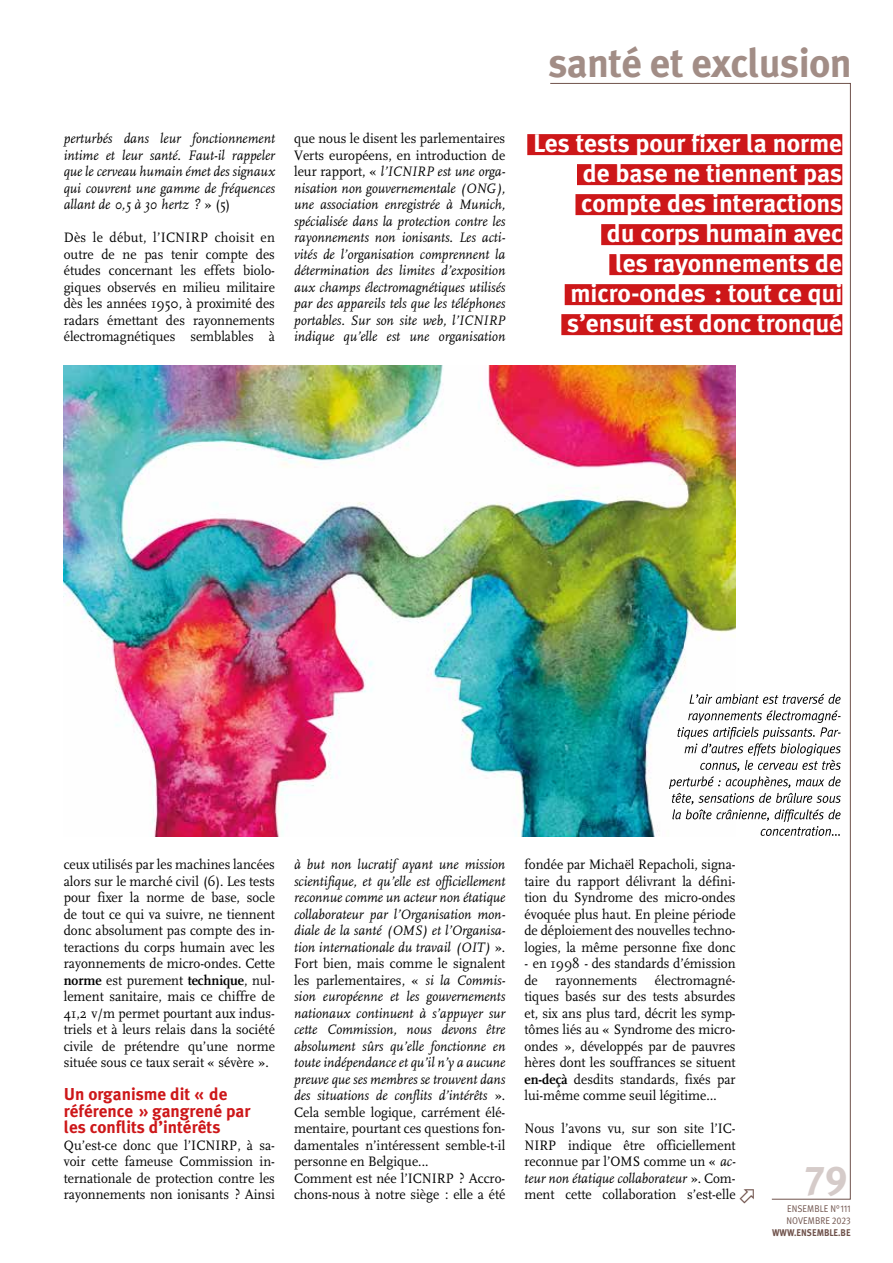
<style>
.page{position:relative;width:893px;height:1263px;background:#fff}
.page>*{position:absolute;margin:0;border:0;box-sizing:border-box;transform-origin:0 0}
.t1{font:700 40.5px "Meta Plus";letter-spacing:-.015em;color:#a28d86}
.t2{font:40.5px "Meta Plus Bold Caps";color:#d5cbc9}
.t3{font:700 25.5px/30px "Meta Plus";color:#fff;text-align:right}
.t4{font:700 17.25px/16.5px "Meta Plus";color:#cd1719}
.t5{font:14.25px/16.5px "FF Scala";color:#000;text-align:justify;scale:.95 1}
.t6{font:italic 14.25px/16.5px "FF Scala";color:#000;text-align:justify;scale:.95 1}
.t7{font:9.75px/12px "Meta Pro";letter-spacing:.01em;color:#6f524b;scale:.9 1}
.t8{font:700 9.75px "Meta Plus";color:#6f524b;scale:.9 1}
.s1{font-style:normal}
.s2{font-weight:700}
.s3{font-style:italic}
</style>
<div class="page">
<svg style="left:550px;top:83px;width:301px;height:1116px"></svg>
<img style="left:64px;top:366px;width:672px;height:470px">
<div style="left:527px;top:134px;width:315px;height:21px;background:#cd1719"></div>
<div style="left:577px;top:164px;width:265px;height:21px;background:#cd1719"></div>
<div style="left:575px;top:194px;width:267px;height:21px;background:#cd1719"></div>
<div style="left:601px;top:224px;width:241px;height:21px;background:#cd1719"></div>
<div style="left:609px;top:254px;width:233px;height:21px;background:#cd1719"></div>
<div style="left:565px;top:284px;width:277px;height:21px;background:#cd1719"></div>
<div style="left:561px;top:314px;width:281px;height:21px;background:#cd1719"></div>
<svg style="left:669px;top:710px;width:172px;height:126px"></svg>
<svg style="left:689px;top:694px;width:152px;height:10px"></svg>
<svg style="left:740px;top:1188px;width:14px;height:11px"></svg>
<p class="t6" style="left:64px;top:131px;width:224px">perturbés dans leur fonctionnement intime et leur santé. Faut-il rappeler que le cerveau humain émet des signaux qui couvrent une gamme de fréquences allant de 0,5 à 30 hertz ? <span class="s1">» (5)</span></p>
<p class="t5" style="left:64px;top:229px;width:224px">Dès le début, l’ICNIRP choisit en outre de ne pas tenir compte des études concernant les effets biolo&shy;giques observés en milieu militaire dès les années 1950, à proximité des radars émettant des rayonnements électromagnétiques semblables à</p>
<p class="t6" style="left:294px;top:131px;width:224px"><span class="s1">que nous le disent les parlementaires Verts européens, en introduction de leur rapport, «</span> l’ICNIRP est une orga&shy;nisation non gouvernementale (ONG), une association enregistrée à Munich, spécialisée dans la protection contre les rayonnements non ionisants. Les acti&shy;vités de l’organisation comprennent la détermination des limites d’exposition aux champs électromagnétiques utilisés par des appareils tels que les téléphones portables. Sur son site web, l’ICNIRP indique qu’elle est une organisation</p>
<h1 class="t1" style="left:548px;top:39px;width:305px">santé et exclusion</h1>
<h2 class="t3" style="left:533px;top:128px;width:311px">Les tests pour fixer la norme de base ne tiennent pas compte des interactions<br>du corps humain avec<br>les rayonnements de micro-ondes : tout ce qui s’ensuit est donc tronqué</h2>
<p class="t5" style="left:64px;top:856px;width:224px">ceux utilisés par les machines lancées alors sur le marché civil (6). Les tests pour fixer la norme de base, socle de tout ce qui va suivre, ne tiennent donc absolument pas compte des in&shy;teractions du corps humain avec les rayonnements de micro-ondes. Cette <span class="s2">norme</span> est purement <span class="s2">technique</span>, nul&shy;lement sanitaire, mais ce chiffre de 41,2 v/m permet pourtant aux indus&shy;triels et à leurs relais dans la société civile de prétendre qu’une norme située sous ce taux serait « sévère ».</p>
<p class="t4" style="left:64px;top:1086px;width:188px">Un organisme dit « de référence » gangrené par les conflits d’intérêts</p>
<p class="t5" style="left:64px;top:1137px;width:224px">Qu’est-ce donc que l’ICNIRP, à sa&shy;voir cette fameuse Commission in&shy;ternationale de protection contre les rayonnements non ionisants ? Ainsi</p>
<p class="t6" style="left:294px;top:857px;width:224px;text-align:left">à but non lucratif ayant une mission scientifique, et qu’elle est officiellement reconnue comme un acteur non étatique collaborateur par l’Organisation mon&shy;diale de la santé (OMS) et l’Organisa&shy;tion internationale du travail (OIT) <span class="s1">».<br>Fort bien, mais comme le signalent les parlementaires, «</span> si la Commis&shy;sion européenne et les gouvernements nationaux continuent à s’appuyer sur cette Commission, nous devons être absolument sûrs qu’elle fonctionne en toute indépendance et qu’il n’y a aucune preuve que ses membres se trouvent dans des situations de conflits d’intérêts <span class="s1">».<br>Cela semble logique, carrément élé&shy;mentaire, pourtant ces questions fon&shy;damentales n’intéressent semble-t-il personne en Belgique...<br>Comment est née l’ICNIRP ? Accro&shy;chons-nous à notre siège : elle a été</span></p>
<p class="t5" style="left:524px;top:856px;width:224px">fondée par Michaël Repacholi, signa&shy;taire du rapport délivrant la défini&shy;tion du Syndrome des micro-ondes évoquée plus haut. En pleine période de déploiement des nouvelles techno&shy;logies, la même personne fixe donc</p>
<p class="t5" style="left:524px;top:955px;width:224px">- en 1998 - des standards d’émission de rayonnements électromagné&shy;tiques basés sur des tests absurdes et, six ans plus tard, décrit les symp&shy;tômes liés au « Syndrome des micro&shy;ondes », développés par de pauvres hères dont les souffrances se situent <span class="s2">en-deçà</span> desdits standards, fixés par lui-même comme seuil légitime…</p>
<p class="t5" style="left:524px;top:1120px;width:224px">Nous l’avons vu, sur son site l’IC-NIRP indique être officiellement reconnue par l’OMS comme un « <span class="s3">ac&shy;teur non étatique collaborateur</span> ». Com&shy;ment cette collaboration s’est-elle</p>
<h1 class="t2" style="left:804px;top:1156px;width:45px">79</h1>
<p class="t7" style="left:786px;top:1203px;width:73px">ENSEMBLE N°111<br>NOVEMBRE 2023</p>
<p class="t8" style="left:772px;top:1227px;width:89px">WWW.ENSEMBLE.BE</p>
</div>
